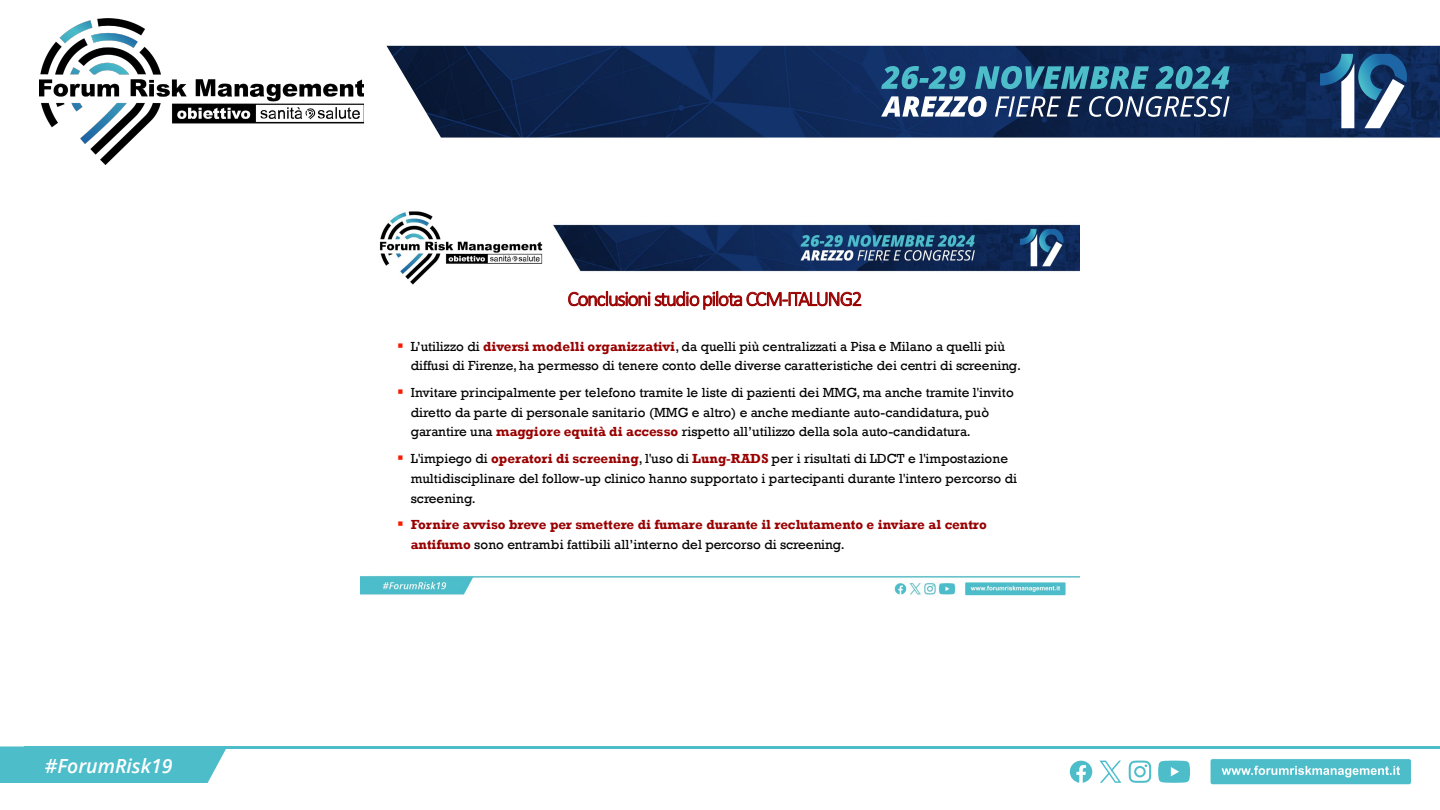
<style>
.page{position:relative;width:1440px;height:810px;background:#fff}
.page>*{position:absolute;margin:0;border:0;box-sizing:border-box;transform-origin:0 0}
.t1{font:300 20.85px "Calibri";letter-spacing:-.06em;color:#900}
.t2{font:italic 600 19.5px "Open Sans";color:#fff}
.t3{font:13.5px/19.4px "Rockwell";color:#000}
.t4{font:700 13.5px/19.7px "Rockwell";color:#900}
.s1{color:#f81b02}
.s2{font-weight:700;color:#900}
.s3{font-weight:400;color:#000}
</style>
<div class="page">
<img style="left:386px;top:46px;width:1054px;height:92px">
<div style="left:0;top:746px;width:226px;height:37px;background:#4dbdca"></div>
<div style="left:1210px;top:759px;width:201px;height:26px;background:#4dbdca;border-radius:3px"></div>
<div style="left:1210px;top:758px;width:202px;height:27px;border:1px solid #fff;border-radius:3px"></div>
<svg style="left:1222px;top:766px;width:178px;height:11px"></svg>
<hr style="left:24px;top:746px;width:1416px;height:3px;background:#4dbdca">
<svg style="left:881px;top:96px;width:349px;height:21px"></svg>
<svg style="left:1129px;top:761px;width:22px;height:22px"></svg>
<svg style="left:1158px;top:761px;width:32px;height:22px"></svg>
<svg style="left:1070px;top:761px;width:22px;height:22px"></svg>
<svg style="left:1100px;top:761px;width:21px;height:22px"></svg>
<img style="left:40px;top:19px;width:324px;height:145px">
<svg style="left:1320px;top:54px;width:87px;height:74px"></svg>
<svg style="left:881px;top:66px;width:349px;height:23px;background:#307896"></svg>
<img style="left:360px;top:211px;width:720px;height:385px">
<h2 class="t2" style="left:45px;top:752px;width:129px">#ForumRisk19</h2>
<h1 class="t1" style="left:568px;top:286px;width:296px">Conclusioni studio pilota CCM-ITALUNG2</h1>
<p class="t3" style="left:411px;top:337px;width:612px;line-height:19.1px;text-indent:-14px"><span class="s1">▪</span> L’utilizzo di <span class="s2">diversi modelli organizzativi</span>, da quelli più centralizzati a Pisa e Milano a quelli più diffusi di Firenze, ha permesso di tenere conto delle diverse caratteristiche dei centri di screening.</p>
<p class="t3" style="left:411px;top:383px;width:605px;text-indent:-14px"><span class="s1">▪</span> Invitare principalmente per telefono tramite le liste di pazienti dei MMG, ma anche tramite l'invito diretto da parte di personale sanitario (MMG e altro) e anche mediante auto-candidatura, può garantire una <span class="s2">maggiore equità di accesso</span> rispetto all’utilizzo della sola auto-candidatura.</p>
<p class="t3" style="left:411px;top:449px;width:608px;line-height:19.7px;text-indent:-14px"><span class="s1">▪</span> L'impiego di <span class="s2">operatori di screening</span>, l'uso di <span class="s2">Lung-RADS</span> per i risultati di LDCT e l'impostazione multidisciplinare del follow-up clinico hanno supportato i partecipanti durante l'intero percorso di screening.</p>
<p class="t4" style="left:411px;top:515px;width:578px;text-indent:-14px"><span class="s1">▪</span> Fornire avviso breve per smettere di fumare durante il reclutamento e inviare al centro antifumo <span class="s3">sono entrambi fattibili all’interno del percorso di screening.</span></p>
</div>
